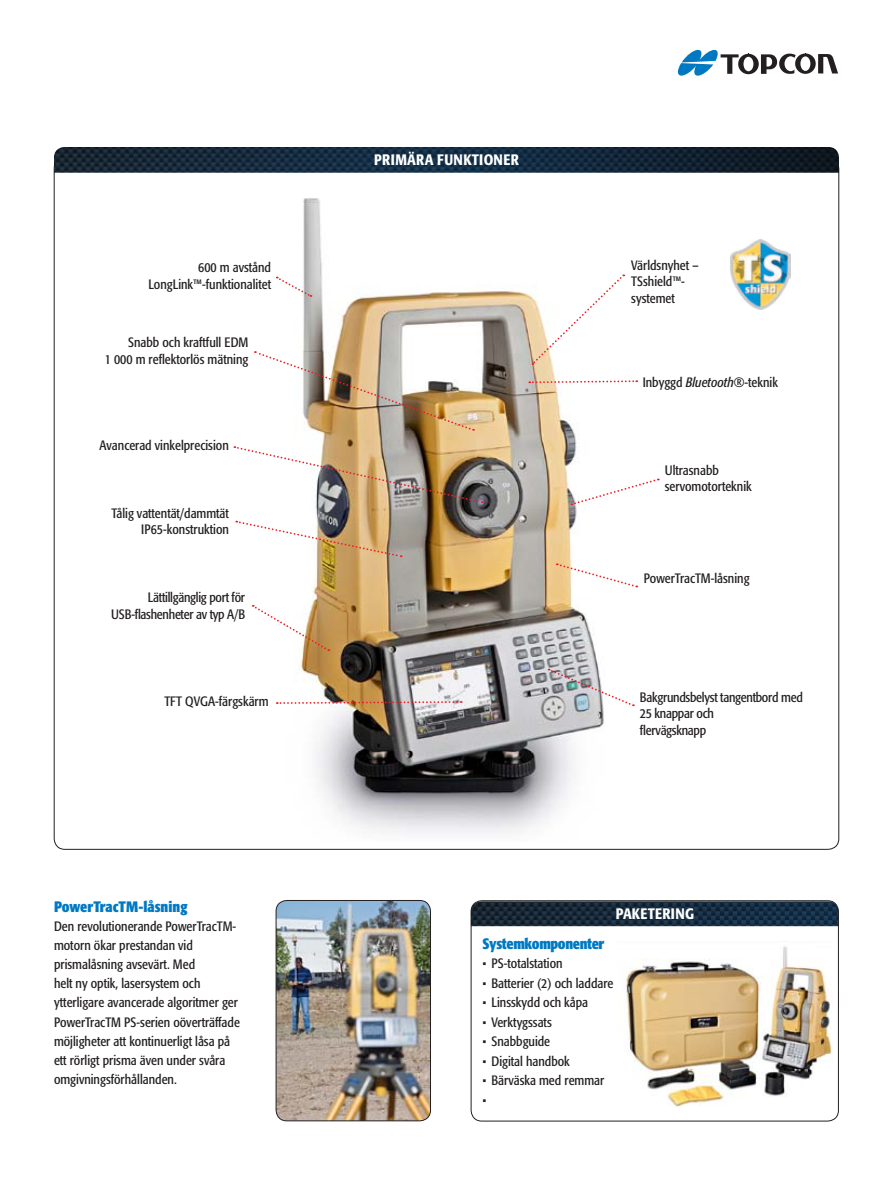
<style>
.page{position:relative;width:893px;height:1188px;background:#fff}
.page>*{position:absolute;margin:0;border:0;box-sizing:border-box;transform-origin:0 0}
.t1{font:500 condensed 15px "Formata Pro";letter-spacing:.025em;color:#fff}
.t2{font:700 condensed 15px "Formata Pro";color:#0079c2}
.t3{font:700 condensed 15px "Formata Pro";letter-spacing:-.025em;color:#0079c2}
.t4{font:condensed 13.5px/19.2px "Formata Pro";color:#231f20}
.t5{font:condensed 13.5px/16.5px "Formata Pro";letter-spacing:-.02em;color:#231f20;text-align:right}
.s1{font-style:italic}
</style>
<div class="page">
<img style="left:54px;top:147px;width:785px;height:26px">
<svg style="left:678px;top:50px;width:160px;height:26px"></svg>
<img style="left:299px;top:198px;width:339px;height:636px">
<img style="left:471px;top:901px;width:368px;height:25px">
<div style="left:471px;top:901px;width:368px;height:220px;border:1px solid #231f20;border-radius:11px"></div>
<img style="left:276px;top:900px;width:154px;height:221px">
<div style="left:276px;top:900px;width:155px;height:221px;border:1px solid #231f20;border-radius:11px"></div>
<svg style="left:571px;top:478px;width:88px;height:28px"></svg>
<svg style="left:277px;top:277px;width:34px;height:21px"></svg>
<svg style="left:529px;top:379px;width:108px;height:5px"></svg>
<svg style="left:531px;top:275px;width:93px;height:90px"></svg>
<img style="left:254px;top:350px;width:220px;height:81px">
<img style="left:234px;top:446px;width:249px;height:58px">
<svg style="left:253px;top:605px;width:76px;height:47px"></svg>
<svg style="left:548px;top:668px;width:86px;height:38px"></svg>
<img style="left:236px;top:520px;width:166px;height:38px">
<svg style="left:556px;top:563px;width:81px;height:25px"></svg>
<svg style="left:277px;top:700px;width:185px;height:5px"></svg>
<img style="left:625px;top:946px;width:207px;height:160px">
<img style="left:730px;top:239px;width:61px;height:70px">
<p class="t4" style="left:148px;top:259px;width:124px;line-height:16.5px;text-align:right">600 m avstånd<br>LongLink™-funktionalitet</p>
<p class="t4" style="left:105px;top:334px;width:145px;line-height:16.5px;text-align:right">Snabb och kraftfull EDM<br>1 000 m reflektorlös mätning</p>
<p class="t4" style="left:100px;top:436px;width:131px">Avancerad vinkelprecision</p>
<p class="t4" style="left:112px;top:505px;width:119px;line-height:16.5px;text-align:right">Tålig vattentät/dammtät<br>IP65-konstruktion</p>
<p class="t5" style="left:111px;top:589px;width:136px">Lättillgänglig port för<br>USB-flashenheter av typ A/B</p>
<p class="t4" style="left:164px;top:691px;width:106px">TFT QVGA-färgskärm</p>
<p class="t2" style="left:54px;top:897px;width:135px">PowerTracTM-låsning</p>
<p class="t4" style="left:54px;top:916px;width:187px">Den revolutionerande PowerTracTM&shy;motorn ökar prestandan vid prismalåsning avsevärt. Med<br>helt ny optik, lasersystem och ytterligare avancerade algoritmer ger PowerTracTM PS-serien oöverträffade möjligheter att kontinuerligt låsa på ett rörligt prisma även under svåra omgivningsförhållanden.</p>
<p class="t1" style="left:374px;top:150px;width:146px">PRIMÄRA FUNKTIONER</p>
<p class="t4" style="left:631px;top:256px;width:69px;line-height:16.5px">Världsnyhet –<br>TSshield™- systemet</p>
<p class="t4" style="left:643px;top:372px;width:137px">Inbyggd <span class="s1">Bluetooth</span>®-teknik</p>
<p class="t4" style="left:665px;top:462px;width:89px;line-height:16.5px">Ultrasnabb servomotorteknik</p>
<p class="t4" style="left:644px;top:569px;width:107px">PowerTracTM-låsning</p>
<p class="t5" style="left:640px;top:688px;width:164px;text-align:left">Bakgrundsbelyst tangentbord med<br>25 knappar och<br>flervägsknapp</p>
<p class="t1" style="left:616px;top:904px;width:80px">PAKETERING</p>
<p class="t3" style="left:482px;top:934px;width:123px">Systemkomponenter</p>
<p class="t4" style="left:482px;top:954px;width:82px">• PS-totalstation</p>
<p class="t4" style="left:482px;top:973px;width:133px">• Batterier (2) och laddare</p>
<p class="t4" style="left:482px;top:993px;width:107px">• Linsskydd och kåpa</p>
<p class="t4" style="left:482px;top:1012px;width:71px">• Verktygssats</p>
<p class="t4" style="left:482px;top:1032px;width:69px">• Snabbguide</p>
<p class="t4" style="left:482px;top:1051px;width:89px">• Digital handbok</p>
<p class="t4" style="left:482px;top:1071px;width:123px">• Bärväska med remmar •</p>
</div>
